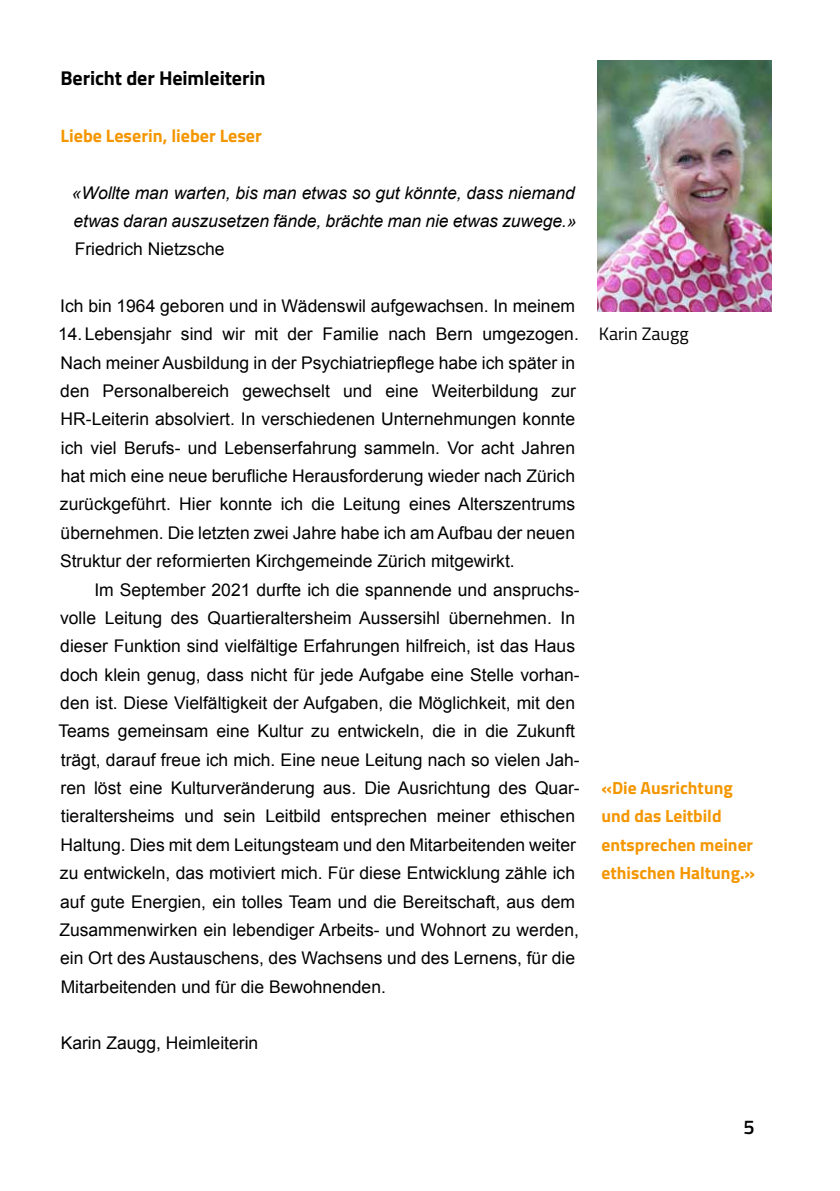
<style>
.page{position:relative;width:840px;height:1191px;background:#fff}
.page>*{position:absolute;margin:0;border:0;box-sizing:border-box;transform-origin:0 0}
.t1{font:700 20px "Titillium";letter-spacing:-.005em;color:#000}
.t2{font:600 20px "Titillium";color:#000}
.t3{font:700 18px "Titillium";color:#f49600}
.t4{font:18px "Titillium";color:#000}
.t5{font:17.6px/28.4px "Arial";color:#000}
.t6{font:italic 17.6px/28.4px "Arial";letter-spacing:-.005em;color:#000}
.t7{font:700 17.6px/28.4px "Titillium";color:#f49600}
</style>
<div class="page">
<img style="left:597px;top:61px;width:174px;height:251px">
<p class="t1" style="left:60px;top:63px;width:206px">Bericht der Heimleiterin</p>
<p class="t3" style="left:61px;top:122px;width:202px">Liebe Leserin, lieber Leser</p>
<p class="t6" style="left:72px;top:178px;width:506px">«Wollte man warten, bis man etwas so gut könnte, dass niemand etwas daran auszusetzen fände, brächte man nie etwas zuwege.»</p>
<p class="t5" style="left:75px;top:235px;width:151px">Friedrich Nietzsche</p>
<p class="t5" style="left:58px;top:292px;width:522px">Ich bin 1964 geboren und in Wädenswil aufgewachsen. In meinem 14.Lebensjahr sind wir mit der Familie nach Bern umgezogen.<br>Nach meiner Ausbildung in der Psychiatriepflege habe ich später in den Personalbereich gewechselt und eine Weiterbildung zur HR-Leiterin absolviert. In verschiedenen Unternehmungen konnte ich viel Berufs- und Lebenserfahrung sammeln. Vor acht Jahren hat mich eine neue berufliche Herausforderung wieder nach Zürich zurückgeführt. Hier konnte ich die Leitung eines Alterszentrums übernehmen. Die letzten zwei Jahre habe ich am Aufbau der neuen Struktur der reformierten Kirchgemeinde Zürich mitgewirkt.</p>
<p class="t5" style="left:58px;top:575px;width:522px;text-indent:36px">Im September 2021 durfte ich die spannende und anspruchs&shy;volle Leitung des Quartieraltersheim Aussersihl übernehmen. In dieser Funktion sind vielfältige Erfahrungen hilfreich, ist das Haus doch klein genug, dass nicht für jede Aufgabe eine Stelle vorhan&shy;den ist. Diese Vielfältigkeit der Aufgaben, die Möglichkeit, mit den Teams gemeinsam eine Kultur zu entwickeln, die in die Zukunft trägt, darauf freue ich mich. Eine neue Leitung nach so vielen Jah&shy;ren löst eine Kulturveränderung aus. Die Ausrichtung des Quar&shy;tieraltersheims und sein Leitbild entsprechen meiner ethischen Haltung. Dies mit dem Leitungsteam und den Mitarbeitenden weiter zu entwickeln, das motiviert mich. Für diese Entwicklung zähle ich auf gute Energien, ein tolles Team und die Bereitschaft, aus dem Zusammenwirken ein lebendiger Arbeits- und Wohnort zu werden, ein Ort des Austauschens, des Wachsens und des Lernens, für die Mitarbeitenden und für die Bewohnenden.</p>
<p class="t5" style="left:61px;top:1029px;width:199px">Karin Zaugg, Heimleiterin</p>
<p class="t4" style="left:598px;top:321px;width:91px">Karin Zaugg</p>
<p class="t7" style="left:601px;top:773px;width:155px">«Die Ausrichtung und das Leitbild entsprechen meiner ethischen Haltung.»</p>
<p class="t2" style="left:743px;top:1112px;width:13px">5</p>
</div>
